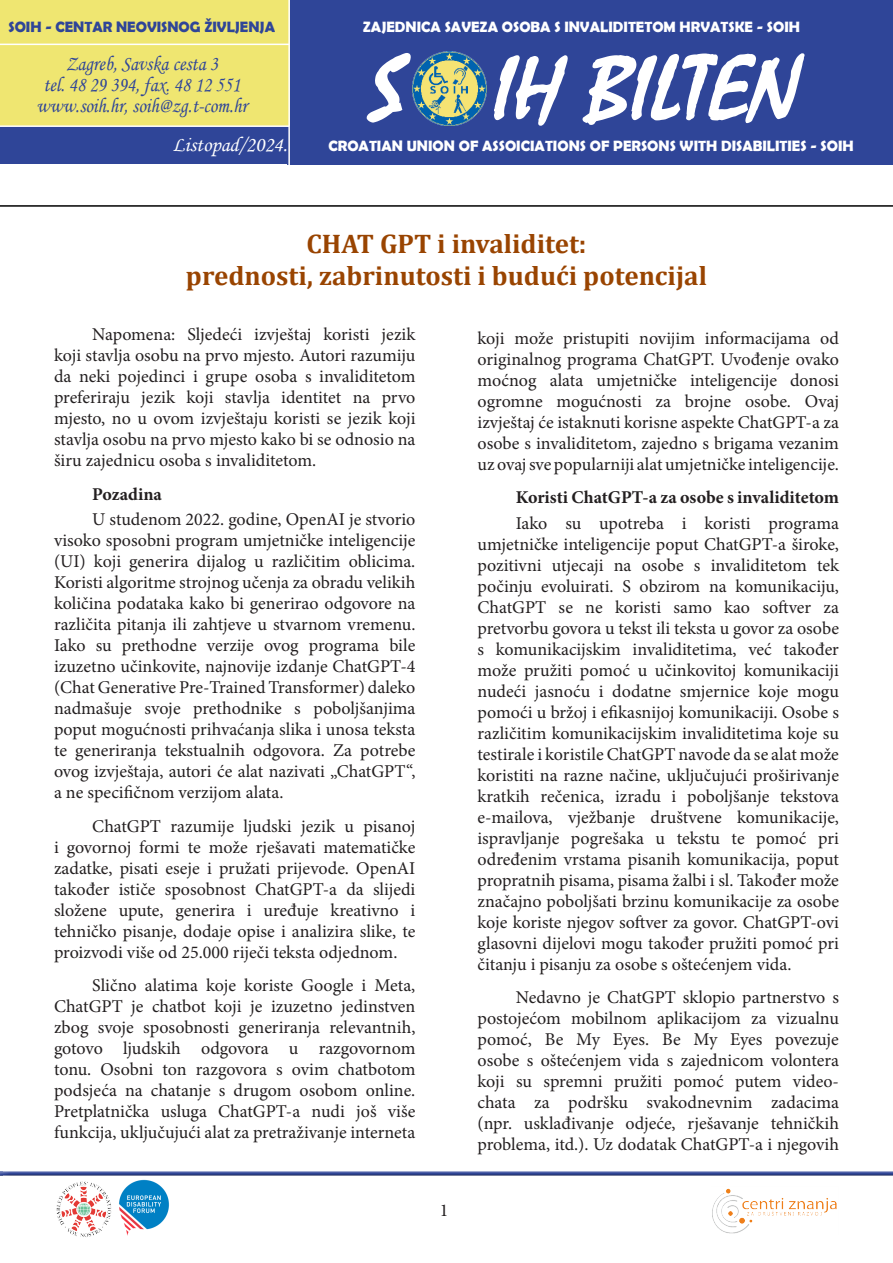
<style>
.page{position:relative;width:893px;height:1263px;background:#fff}
.page>*{position:absolute;margin:0;border:0;box-sizing:border-box;transform-origin:0 0}
.t1{font:italic 90px "Mistral";color:#fff}
.t2{font:italic 45px "Mistral";color:#2f4598}
.t3{font:700 27px "Cambria";color:#994401}
.t4{font:21px "Monotype Corsiva";color:#2f4598;scale:.9 1}
.t5{font:21px "Monotype Corsiva";color:#fff}
.t6{font:18px/21px "Minion Pro";color:#231f20;text-align:justify}
.t7{font:700 18px "Minion Pro";color:#231f20}
.t8{font:700 15px "Berlin Sans FB Demi";color:#fff}
.t9{font:700 15px "Berlin Sans FB Demi";color:#2f4598}
</style>
<div class="page">
<img style="left:56px;top:1181px;width:56px;height:56px">
<div style="left:0;top:1169px;width:893px;height:7px;background:#231f20;opacity:.75"></div>
<img style="left:119px;top:1180px;width:50px;height:56px">
<img style="left:712px;top:1188px;width:125px;height:46px">
<div style="left:287px;top:0;width:606px;height:164px;background:#2f4598"></div>
<div style="left:0;top:0;width:289px;height:128px;background:#efe671"></div>
<div style="left:0;top:126px;width:293px;height:38px;background:#2f4598"></div>
<hr style="left:288px;top:0;width:2px;height:168px;background:#fff">
<hr style="left:0;top:125px;width:289px;height:2px;background:#fff">
<hr style="left:0;top:44px;width:289px;height:1px;background:#fff">
<hr style="left:0;top:205px;width:893px;height:2px;background:#000">
<svg style="left:494px;top:55px;width:74px;height:71px"></svg>
<svg style="left:582px;top:53px;width:223px;height:72px"></svg>
<svg style="left:366px;top:53px;width:47px;height:70px"></svg>
<img style="left:413px;top:52px;width:73px;height:74px">
<p class="t9" style="left:9px;top:18px;width:268px">SOIH - CENTAR NEOVISNOG ŽIVLJENJA</p>
<p class="t8" style="left:363px;top:18px;width:439px">ZAJEDNICA SAVEZA OSOBA S INVALIDITETOM HRVATSKE - SOIH</p>
<h2 class="t2" style="left:54px;top:38px;width:212px">S IH BILTEN</h2>
<p class="t4" style="left:66px;top:51px;width:171px">Zagreb, Savska cesta 3</p>
<p class="t4" style="left:43px;top:72px;width:220px">tel. 48 29 394, fax. 48 12 551</p>
<p class="t4" style="left:37px;top:93px;width:235px">www.soih.hr, soih@zg.t-com.hr</p>
<p class="t5" style="left:172px;top:132px;width:117px">Listopad/2024.</p>
<p class="t1" style="left:368px;top:35px;width:50px">S</p>
<p class="t1" style="left:490px;top:35px;width:323px">IH BILTEN</p>
<p class="t8" style="left:328px;top:137px;width:527px">CROATIAN UNION OF ASSOICIATIONS OF PERSONS WITH DISABILITIES - SOIH</p>
<p class="t3" style="left:306px;top:224px;width:282px">CHAT GPT i invaliditet:</p>
<p class="t3" style="left:186px;top:257px;width:523px">prednosti, zabrinutosti i budući potencijal</p>
<p class="t6" style="left:477px;top:327px;width:363px">koji može pristupiti novijim informacijama od originalnog programa ChatGPT. Uvođenje ovako moćnog alata umjetničke inteligencije donosi ogromne mogućnosti za brojne osobe. Ovaj izvještaj će istaknuti korisne aspekte ChatGPT-a za osobe s invaliditetom, zajedno s brigama vezanim uz ovaj sve popularniji alat umjetničke inteligencije.</p>
<p class="t7" style="left:516px;top:485px;width:325px">Koristi ChatGPT-a za osobe s invaliditetom</p>
<p class="t6" style="left:477px;top:512px;width:363px;text-indent:38px">Iako su upotreba i koristi programa umjetničke inteligencije poput ChatGPT-a široke, pozitivni utjecaji na osobe s invaliditetom tek počinju evoluirati. S obzirom na komunikaciju, ChatGPT se ne koristi samo kao softver za pretvorbu govora u tekst ili teksta u govor za osobe s komunikacijskim invaliditetima, već također može pružiti pomoć u učinkovitoj komunikaciji nudeći jasnoću i dodatne smjernice koje mogu pomoći u bržoj i efikasnijoj komunikaciji. Osobe s različitim komunikacijskim invaliditetima koje su testirale i koristile ChatGPT navode da se alat može koristiti na razne načine, uključujući proširivanje kratkih rečenica, izradu i poboljšanje tekstova e-mailova, vježbanje društvene komunikacije, ispravljanje pogrešaka u tekstu te pomoć pri određenim vrstama pisanih komunikacija, poput propratnih pisama, pisama žalbi i sl. Također može značajno poboljšati brzinu komunikacije za osobe koje koriste njegov softver za govor. ChatGPT-ovi glasovni dijelovi mogu također pružiti pomoć pri čitanju i pisanju za osobe s oštećenjem vida.</p>
<p class="t6" style="left:477px;top:987px;width:363px;text-indent:38px">Nedavno je ChatGPT sklopio partnerstvo s postojećom mobilnom aplikacijom za vizualnu pomoć, Be My Eyes. Be My Eyes povezuje osobe s oštećenjem vida s zajednicom volontera koji su spremni pružiti pomoć putem video&shy;chata za podršku svakodnevnim zadacima (npr. usklađivanje odjeće, rješavanje tehničkih problema, itd.). Uz dodatak ChatGPT-a i njegovih</p>
<p class="t6" style="left:54px;top:324px;width:363px;text-indent:38px">Napomena: Sljedeći izvještaj koristi jezik koji stavlja osobu na prvo mjesto. Autori razumiju da neki pojedinci i grupe osoba s invaliditetom preferiraju jezik koji stavlja identitet na prvo mjesto, no u ovom izvještaju koristi se jezik koji stavlja osobu na prvo mjesto kako bi se odnosio na širu zajednicu osoba s invaliditetom.</p>
<p class="t7" style="left:92px;top:481px;width:71px">Pozadina</p>
<p class="t6" style="left:54px;top:509px;width:363px;text-indent:38px">U studenom 2022. godine, OpenAI je stvorio visoko sposobni program umjetničke inteligencije (UI) koji generira dijalog u različitim oblicima.<br>Koristi algoritme strojnog učenja za obradu velikih količina podataka kako bi generirao odgovore na različita pitanja ili zahtjeve u stvarnom vremenu.<br>Iako su prethodne verzije ovog programa bile izuzetno učinkovite, najnovije izdanje ChatGPT-4 (Chat Generative Pre-Trained Transformer) daleko nadmašuje svoje prethodnike s poboljšanjima poput mogućnosti prihvaćanja slika i unosa teksta te generiranja tekstualnih odgovora. Za potrebe ovog izvještaja, autori će alat nazivati „ChatGPT“, a ne specifičnom verzijom alata.</p>
<p class="t6" style="left:54px;top:815px;width:363px;text-indent:38px">ChatGPT razumije ljudski jezik u pisanoj i govornoj formi te može rješavati matematičke zadatke, pisati eseje i pružati prijevode. OpenAI također ističe sposobnost ChatGPT-a da slijedi složene upute, generira i uređuje kreativno i tehničko pisanje, dodaje opise i analizira slike, te proizvodi više od 25.000 riječi teksta odjednom.</p>
<p class="t6" style="left:54px;top:975px;width:363px;text-indent:38px">Slično alatima koje koriste Google i Meta, ChatGPT je chatbot koji je izuzetno jedinstven zbog svoje sposobnosti generiranja relevantnih, gotovo ljudskih odgovora u razgovornom tonu. Osobni ton razgovora s ovim chatbotom podsjeća na chatanje s drugom osobom online.<br>Pretplatnička usluga ChatGPT-a nudi još više funkcija, uključujući alat za pretraživanje interneta</p>
<p class="t6" style="left:440px;top:1199px;width:10px">1</p>
</div>
